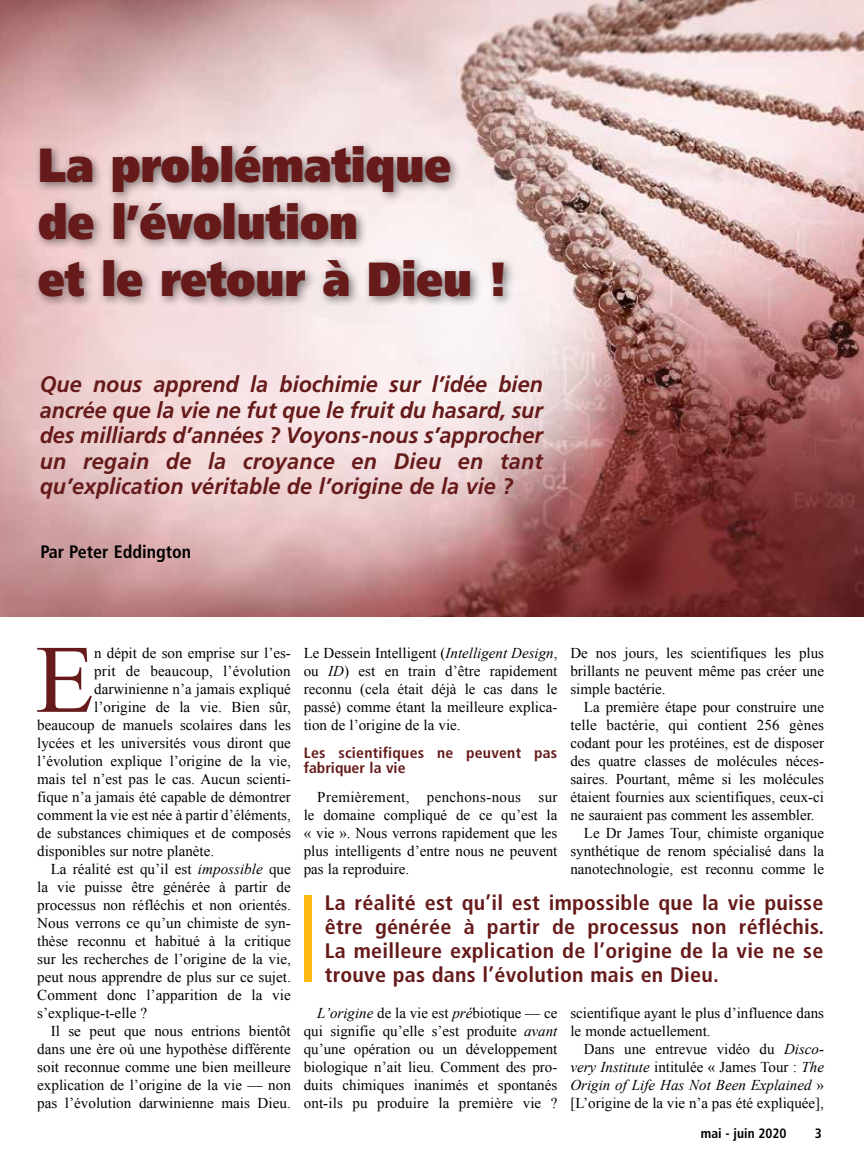
<style>
.page{position:relative;width:864px;height:1161px;background:#fff}
.page>*{position:absolute;margin:0;border:0;box-sizing:border-box;transform-origin:0 0}
.t1{font:96.6px "Times New Roman";color:#661a1a}
.t2{font:900 47.85px/57px "Frutiger";color:#661a1a;scale:.88 1}
.t3{font:italic 700 22.5px/25.5px "Frutiger";color:#661a1a;text-align:justify;scale:.96 1}
.t4{font:700 condensed 21px/24px "Frutiger";letter-spacing:.01em;color:#661a1a;text-align:justify;scale:1.05 1}
.t5{font:700 condensed 18px "Frutiger";color:#000}
.t6{font:15px/18px "Times New Roman";color:#000;text-align:justify}
.t7{font:700 condensed 15px/15px "Frutiger";letter-spacing:.015em;color:#661a1a;scale:1.05 1}
.t8{font:700 condensed 13.5px "Frutiger";color:#000}
.s1{font-style:italic}
</style>
<div class="page">
<img style="left:0;top:0;width:864px;height:616px">
<div style="left:33px;top:140px;width:482px;height:169px;background:#000;opacity:.5"></div>
<div style="left:304px;top:895px;width:7px;height:87px;background:#fdb913"></div>
<h2 class="t2" style="left:38px;top:136px;width:534px">La problématique de l’évolution<br>et le retour à Dieu !</h2>
<h3 class="t3" style="left:40px;top:372px;width:526px">Que nous apprend la biochimie sur l’idée bien ancrée que la vie ne fut que le fruit du hasard, sur des milliards d’années ? Voyons-nous s’approcher un regain de la croyance en Dieu en tant qu’explication véritable de l’origine de la vie ?</h3>
<p class="t5" style="left:40px;top:541px;width:152px">Par Peter Eddington</p>
<h1 class="t1" style="left:35px;top:611px;width:60px">E</h1>
<p class="t6" style="left:94px;top:643px;width:198px">n dépit de son emprise sur l’es-</p>
<p class="t6" style="left:94px;top:661px;width:198px">prit de beaucoup, l’évolution</p>
<p class="t6" style="left:94px;top:679px;width:198px">darwinienne n’a jamais expliqué</p>
<p class="t6" style="left:94px;top:697px;width:198px">l’origine de la vie. Bien sûr,</p>
<p class="t6" style="left:37px;top:715px;width:255px">beaucoup de manuels scolaires dans les</p>
<p class="t6" style="left:37px;top:733px;width:255px">lycées et les universités vous diront que</p>
<p class="t6" style="left:37px;top:751px;width:255px">l’évolution explique l’origine de la vie,</p>
<p class="t6" style="left:37px;top:769px;width:255px">mais tel n’est pas le cas. Aucun scienti-</p>
<p class="t6" style="left:37px;top:787px;width:255px">fique n’a jamais été capable de démontrer</p>
<p class="t6" style="left:37px;top:805px;width:255px">comment la vie est née à partir d’éléments,</p>
<p class="t6" style="left:37px;top:823px;width:255px">de substances chimiques et de composés</p>
<p class="t6" style="left:37px;top:841px;width:178px">disponibles sur notre planète.</p>
<p class="t6" style="left:51px;top:859px;width:242px">La réalité est qu’il est <span class="s1">impossible</span> que</p>
<p class="t6" style="left:37px;top:877px;width:255px">la vie puisse être générée à partir de</p>
<p class="t6" style="left:37px;top:895px;width:255px">processus non réfléchis et non orientés.</p>
<p class="t6" style="left:37px;top:913px;width:255px">Nous verrons ce qu’un chimiste de syn-</p>
<p class="t6" style="left:37px;top:931px;width:255px">thèse reconnu et habitué à la critique</p>
<p class="t6" style="left:37px;top:949px;width:255px">sur les recherches de l’origine de la vie,</p>
<p class="t6" style="left:37px;top:967px;width:255px">peut nous apprendre de plus sur ce sujet.</p>
<p class="t6" style="left:37px;top:985px;width:255px">Comment donc l’apparition de la vie</p>
<p class="t6" style="left:37px;top:1003px;width:112px">s’explique-t-elle ?</p>
<p class="t6" style="left:51px;top:1021px;width:242px">Il se peut que nous entrions bientôt</p>
<p class="t6" style="left:37px;top:1039px;width:255px">dans une ère où une hypothèse différente</p>
<p class="t6" style="left:37px;top:1057px;width:255px">soit reconnue comme une bien meilleure</p>
<p class="t6" style="left:37px;top:1075px;width:255px">explication de l’origine de la vie — non</p>
<p class="t6" style="left:37px;top:1093px;width:255px">pas l’évolution darwinienne mais Dieu.</p>
<p class="t6" style="left:304px;top:643px;width:255px">Le Dessein Intelligent (<span class="s1">Intelligent Design</span>, ou <span class="s1">ID</span>) est en train d’être rapidement reconnu (cela était déjà le cas dans le passé) comme étant la meilleure explica&shy;tion de l’origine de la vie.</p>
<p class="t7" style="left:304px;top:745px;width:243px">Les scientifiques ne peuvent pas fabriquer la vie</p>
<p class="t6" style="left:304px;top:787px;width:255px;text-indent:14px">Premièrement, penchons-nous sur le domaine compliqué de ce qu’est la « vie ». Nous verrons rapidement que les plus intelligents d’entre nous ne peuvent pas la reproduire.</p>
<p class="t6" style="left:570px;top:643px;width:255px">De nos jours, les scientifiques les plus brillants ne peuvent même pas créer une simple bactérie.</p>
<p class="t6" style="left:584px;top:697px;width:242px">La première étape pour construire une</p>
<p class="t6" style="left:570px;top:715px;width:255px">telle bactérie, qui contient 256 gènes</p>
<p class="t6" style="left:570px;top:733px;width:255px">codant pour les protéines, est de disposer</p>
<p class="t6" style="left:570px;top:751px;width:255px">des quatre classes de molécules néces-</p>
<p class="t6" style="left:570px;top:769px;width:255px">saires. Pourtant, même si les molécules</p>
<p class="t6" style="left:570px;top:787px;width:255px">étaient fournies aux scientifiques, ceux-ci</p>
<p class="t6" style="left:570px;top:805px;width:246px">ne sauraient pas comment les assembler.</p>
<p class="t6" style="left:584px;top:823px;width:242px">Le Dr James Tour, chimiste organique</p>
<p class="t6" style="left:570px;top:841px;width:255px">synthétique de renom spécialisé dans la</p>
<p class="t6" style="left:570px;top:859px;width:255px">nanotechnologie, est reconnu comme le</p>
<h3 class="t4" style="left:325px;top:891px;width:477px">La réalité est qu’il est impossible que la vie puisse être générée à partir de processus non réfléchis.<br>La meilleure explication de l’origine de la vie ne se trouve pas dans l’évolution mais en Dieu.</h3>
<p class="t6" style="left:304px;top:1003px;width:255px;text-indent:14px"><span class="s1">L’origine</span> de la vie est <span class="s1">pré</span>biotique — ce qui signifie qu’elle s’est produite <span class="s1">avant </span>qu’une opération ou un développement biologique n’ait lieu. Comment des pro&shy;duits chimiques inanimés et spontanés ont-ils pu produire la première vie ?</p>
<p class="t6" style="left:570px;top:1003px;width:255px">scientifique ayant le plus d’influence dans le monde actuellement.</p>
<p class="t6" style="left:570px;top:1039px;width:255px;text-indent:14px">Dans une entrevue vidéo du <span class="s1">Disco&shy;very Institute</span> intitulée « James Tour : <span class="s1">The Origin of Life Has Not Been Explained</span> » [L’origine de la vie n’a pas été expliquée],</p>
<p class="t8" style="left:701px;top:1125px;width:87px">mai - juin 2020</p>
<p class="t8" style="left:815px;top:1125px;width:9px">3</p>
</div>
